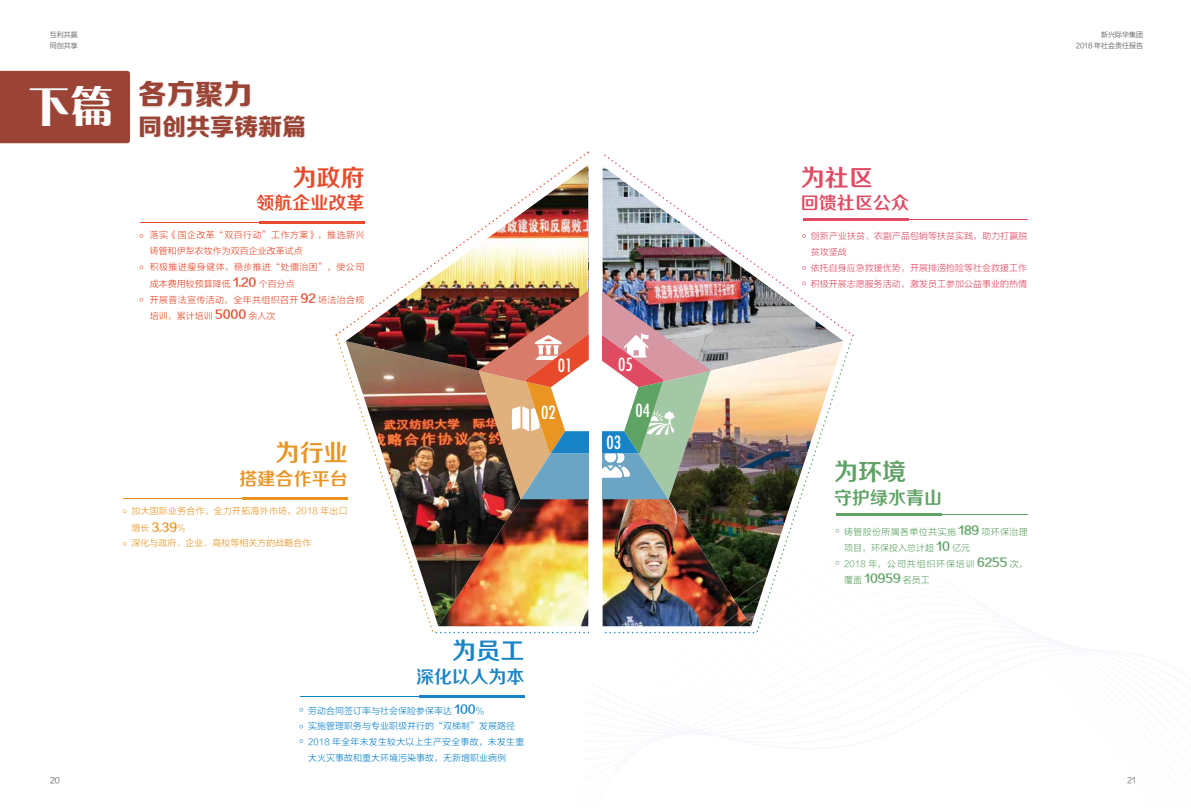
<style>
.page{position:relative;width:1191px;height:808px;background:#fff}
.page>*{position:absolute;margin:0;border:0;box-sizing:border-box;transform-origin:0 0}
.t1{font:28.5px "FZZDHJW GB1 0";color:#9b4335}
.t2{font:24px "FZZDHJW GB1 0";color:#9b4335}
.t3{font:24px "FZZZHONGJW GB1 0";color:#e74a2b}
.t4{font:24px "FZZZHONGJW GB1 0";color:#e89524}
.t5{font:24px "FZZZHONGJW GB1 0";color:#1884c7}
.t6{font:24px "FZZZHONGJW GB1 0";color:#5ea264}
.t7{font:24px "FZZZHONGJW GB1 0";color:#e04b63}
.t8{font:18px "FZZZHONGJW GB1 0";color:#e74a2b}
.t9{font:18px "FZZZHONGJW GB1 0";color:#e89524}
.t10{font:18px "FZZZHONGJW GB1 0";color:#1884c7}
.t11{font:18px "FZZZHONGJW GB1 0";color:#5ea264}
.t12{font:18px "FZZZHONGJW GB1 0";color:#e04b63}
.t13{font:500 condensed 17.7px "Futura";color:#fff}
.t14{font:11px "FZZZHONGJW GB1 0";color:#5ea264}
.t15{font:11px "FZZZHONGJW GB1 0";color:#e89524}
.t16{font:9px/16px "FZLTXHK";letter-spacing:.035em;color:#e74a2b}
.t17{font:9px/15px "FZLTXHK";color:#1184c7}
.t18{font:9px/16px "FZLTXHK";color:#e04b63}
.t19{font:9px "FZLTXHK";letter-spacing:.02em;color:#e89524}
.t20{font:9px "FZLTXHK";color:#e89524}
.t21{font:9px "FZLTXHK";letter-spacing:.04em;color:#5ea264}
.t22{font:9px "FZLTXHK";color:#5aa06d}
.t23{font:9px "FZLTXHK";letter-spacing:.09em;color:#5aa06d}
.t24{font:8px "FZLTXIHJW GB1 0";color:#595757}
.t25{font:8px "FZLTXIHJW GB1 0";color:#626264}
.t26{font:7px/11px "FZLTXIHJW GB1 0";color:#595757}
.s1{font-family:"FZZZHONGJW GB1 0";font-size:11px}
.s2{font-family:"FZLTXHK";font-size:9px}
.s3{font-family:"FZZZHONGJW GB1 0";font-size:11px;color:#1884c7}
</style>
<div class="page">
<img style="left:602px;top:154px;width:251px;height:128px">
<div style="left:0;top:71px;width:130px;height:72px;background:#9b4335"></div>
<hr style="left:140px;top:222px;width:224px;height:1px;background:#e74a2b">
<hr style="left:123px;top:498px;width:225px;height:1px;background:#e89524">
<hr style="left:300px;top:696px;width:224px;height:1px;background:#1184c7">
<hr style="left:259px;top:222px;width:105px;height:2px;background:#e74a2b">
<hr style="left:242px;top:497px;width:106px;height:2px;background:#e89524">
<hr style="left:419px;top:695px;width:105px;height:2px;background:#1884c7">
<svg style="left:299px;top:739px;width:4px;height:4px"></svg>
<hr style="left:836px;top:514px;width:192px;height:1px;background:#5ea264">
<hr style="left:803px;top:220px;width:224px;height:1px;background:#e04b63">
<hr style="left:803px;top:219px;width:105px;height:2px;background:#e04b63">
<svg style="left:802px;top:234px;width:4px;height:4px"></svg>
<svg style="left:802px;top:266px;width:4px;height:4px"></svg>
<img style="left:602px;top:282px;width:340px;height:352px">
<img style="left:336px;top:152px;width:253px;height:481px">
<p class="t26" style="left:50px;top:29px;width:29px">互利共赢同创共享</p>
<p class="t26" style="left:1075px;top:29px;width:69px;text-align:right">新兴际华集团<br>2018 年社会责任报告</p>
<h1 class="t1" style="left:138px;top:79px;width:115px">各方聚力</h1>
<h2 class="t2" style="left:27px;top:113px;width:280px"><sup>下篇</sup> 同创共享铸新篇</h2>
<h2 class="t3" style="left:292px;top:164px;width:73px">为政府</h2>
<h3 class="t8" style="left:256px;top:193px;width:109px">领航企业改革</h3>
<p class="t16" style="left:150px;top:227px;width:216px">落实《国企改革“双百行动”工作方案》，推选新兴铸管和伊犁农牧作为双百企业改革试点<br>积极推进瘦身健体，稳步推进“处僵治困”，使公司</p>
<p class="t16" style="left:150px;top:276px;width:216px">成本费用较预算降低 <span class="s1">1.20</span> 个百分点<br>开展普法宣传活动，全年共组织召开 <span class="s1">92</span> 场法治合规培训，累计培训 <span class="s1">5000</span> 余人次</p>
<h2 class="t4" style="left:276px;top:440px;width:73px">为行业</h2>
<h3 class="t9" style="left:240px;top:469px;width:109px">搭建合作平台</h3>
<p class="t19" style="left:131px;top:506px;width:218px">加大国际业务合作，全力开拓海外市场，2018 年出口</p>
<p class="t15" style="left:131px;top:521px;width:56px"><span class="s2">增长</span> 3.39<span class="s2">%</span></p>
<p class="t20" style="left:131px;top:538px;width:181px">深化与政府、企业、高校等相关方的战略合作</p>
<h3 class="t13" style="left:558px;top:354px;width:29px">0101</h3>
<h3 class="t13" style="left:605px;top:353px;width:29px">0505</h3>
<h3 class="t13" style="left:541px;top:401px;width:29px">0202</h3>
<h3 class="t13" style="left:623px;top:399px;width:29px">0404</h3>
<h3 class="t13" style="left:606px;top:431px;width:16px">03</h3>
<p class="t24" style="left:50px;top:776px;width:11px">20</p>
<h2 class="t5" style="left:452px;top:638px;width:73px">为员工</h2>
<h3 class="t10" style="left:416px;top:667px;width:109px">深化以人为本</h3>
<p class="t17" style="left:308px;top:703px;width:208px">劳动合同签订率与社会保险参保率达 <span class="s3">100</span>%<br>实施管理职务与专业职级并行的“双梯制”发展路径</p>
<p class="t17" style="left:308px;top:733px;width:218px;line-height:16px">2018 年全年未发生较大以上生产安全事故，未发生重大火灾事故和重大环境污染事故，无新增职业病例</p>
<h2 class="t7" style="left:801px;top:164px;width:73px">为社区</h2>
<h3 class="t12" style="left:801px;top:193px;width:109px">回馈社区公众</h3>
<p class="t18" style="left:811px;top:228px;width:218px">创新产业扶贫、农副产品包销等扶贫实践，助力打赢脱贫攻坚战<br>依托自身应急救援优势，开展排涝抢险等社会救援工作积极开展志愿服务活动，激发员工参加公益事业的热情</p>
<h2 class="t6" style="left:834px;top:459px;width:73px">为环境</h2>
<h3 class="t11" style="left:834px;top:488px;width:109px">守护绿水青山</h3>
<p class="t21" style="left:844px;top:526px;width:185px">铸管股份所属各单位共实施 <span class="s1">189</span> 项环保治理</p>
<p class="t14" style="left:936px;top:540px;width:35px">10 <span class="s2">亿元</span></p>
<p class="t14" style="left:977px;top:556px;width:52px">6255 <span class="s2">次，</span></p>
<p class="t22" style="left:844px;top:542px;width:91px">项目，环保投入总计超</p>
<p class="t23" style="left:844px;top:558px;width:132px">2018 年，公司共组织环保培训</p>
<p class="t22" style="left:844px;top:574px;width:87px">覆盖 <span class="s1">10959</span> 名员工</p>
<p class="t25" style="left:1127px;top:776px;width:10px">21</p>
</div>
